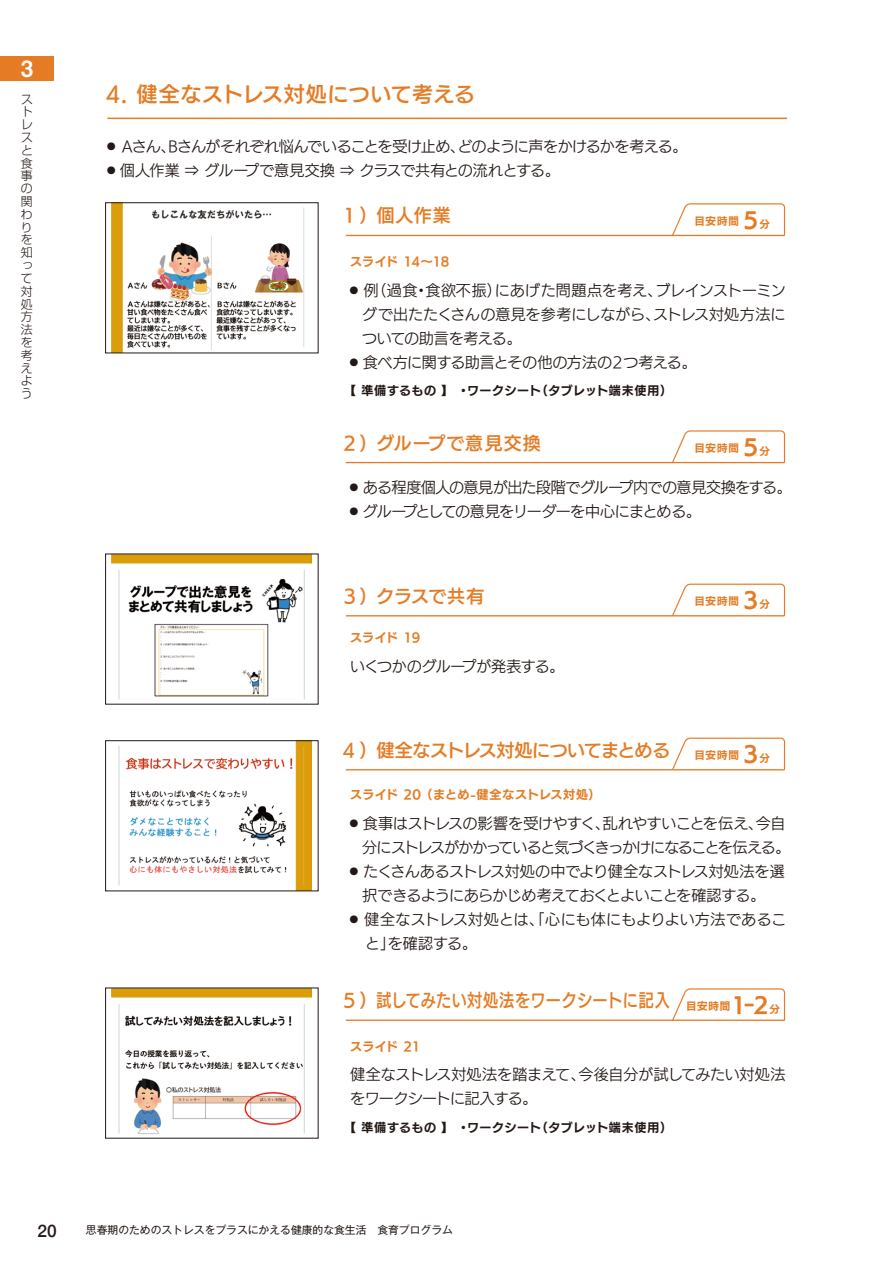
<style>
.page{position:relative;width:893px;height:1263px;background:#fff}
.page>*{position:absolute;margin:0;border:0;box-sizing:border-box;transform-origin:0 0}
.t1{font:22.5px "Midashi Go Pro MB31";color:#fff}
.t2{font:21px "UD Kakugo Large Pr 6 N DB";letter-spacing:.02em;color:#e57c25}
.t3{font:18px "UD Kakugo Large Pr 6 N DB";letter-spacing:.025em;color:#e57c25}
.t4{font:18px "UD Kakugo Large Pr 6 N DB";letter-spacing:-.03em;color:#e57c25}
.t5{font:18px "UD Kakugo Large Pr 6 N DB";letter-spacing:.005em;color:#e57c25}
.t6{font:18px "UD Kakugo Large Pr 6 N DB";letter-spacing:.065em;color:#e57c25}
.t7{font:500 17.25px "Helvetica Neue";color:#221815}
.t8{font:15px/24px "UD Kakugo Large Pr 6 N R";letter-spacing:-.03em;color:#221815}
.t9{font:15px "UD Kakugo Large Pr 6 N R";letter-spacing:.005em;color:#221815}
.t10{font:15px "UD Kakugo Large Pr 6 N R";letter-spacing:-.07em;color:#221815}
.t11{font:15px "UD Kakugo Large Pr 6 N R";letter-spacing:-.005em;color:#221815}
.t12{font:12px "UD Kakugo Large Pr 6 N B";letter-spacing:.045em;color:#221815}
.t13{font:300 12px/12.8px "Shin Go Pro";color:#221815;text-align:center}
.t14{font:12px "UD Kakugo Large Pr 6 N B";letter-spacing:.03em;color:#e57c25}
.t15{font:12px "UD Kakugo Large Pr 6 N B";letter-spacing:.005em;color:#e57c25}
.t16{font:10.8px "Gothic MB101 Pro";color:#221815}
.t17{font:10.5px "UD Kakugo Large Pr 6 N B";letter-spacing:.08em;color:#e57c25}
.s1{font-size:21px}
.s2{font-family:"UD Kakugo Large Pr 6 N B";font-size:21px}
</style>
<div class="page">
<img style="left:112px;top:205px;width:193px;height:146px">
<div style="left:0;top:56px;width:53px;height:25px;background:#e57c25"></div>
<svg style="left:671px;top:203px;width:115px;height:34px"></svg>
<hr style="left:346px;top:235px;width:438px;height:1px;background:#e57c25">
<hr style="left:107px;top:118px;width:680px;height:1px;background:#e57c25">
<svg style="left:671px;top:430px;width:115px;height:34px"></svg>
<hr style="left:346px;top:462px;width:438px;height:1px;background:#e57c25">
<svg style="left:671px;top:737px;width:115px;height:34px"></svg>
<img style="left:118px;top:742px;width:194px;height:147px">
<div style="left:105px;top:740px;width:213px;height:151px;border:1px solid #221815"></div>
<hr style="left:346px;top:769px;width:438px;height:1px;background:#e57c25">
<svg style="left:672px;top:988px;width:114px;height:33px"></svg>
<hr style="left:346px;top:1019px;width:438px;height:2px;background:#e57c25">
<img style="left:112px;top:990px;width:200px;height:144px">
<img style="left:112px;top:556px;width:200px;height:144px">
<svg style="left:671px;top:583px;width:115px;height:34px"></svg>
<hr style="left:346px;top:615px;width:438px;height:1px;background:#e57c25">
<h1 class="t1" style="left:21px;top:50px;width:14px">3</h1>
<p class="t13" style="left:16px;top:91px;width:13px;rotate:-1deg">ストレスと食事の関わりを知って対処方法を考えよう</p>
<h2 class="t2" style="left:106px;top:83px;width:371px">4. 健全なストレス対処について考える</h2>
<p class="t8" style="left:104px;top:135px;width:585px">・ Aさん、Bさんがそれぞれ悩んでいることを受け止め、どのように声をかけるかを考える。・個人作業 ⇒ グループで意見交換 ⇒ クラスで共有との流れとする。</p>
<p class="t5" style="left:341px;top:206px;width:112px">１）個人作業</p>
<p class="t17" style="left:695px;top:215px;width:77px">目安時間 <span class="s1">5</span>分</p>
<p class="t15" style="left:350px;top:254px;width:101px">スライド 14～18</p>
<p class="t9" style="left:347px;top:282px;width:441px">・ 例（過食・食欲不振）にあげた問題点を考え、ブレインストーミン</p>
<p class="t11" style="left:362px;top:306px;width:425px">グで出たたくさんの意見を参考にしながら、ストレス対処方法に</p>
<p class="t8" style="left:362px;top:327px;width:161px">ついての助言を考える。</p>
<p class="t8" style="left:347px;top:351px;width:352px">・ 食べ方に関する助言とその他の方法の２つ考える。</p>
<p class="t12" style="left:344px;top:384px;width:329px">【 準備するもの 】　・ワークシート（タブレット端末使用）</p>
<p class="t6" style="left:341px;top:433px;width:202px">２）グループで意見交換</p>
<p class="t17" style="left:695px;top:442px;width:77px">目安時間 <span class="s1">5</span>分</p>
<p class="t8" style="left:347px;top:476px;width:447px">・ある程度個人の意見が出た段階でグループ内での意見交換をする。・グループとしての意見をリーダーを中心にまとめる。</p>
<p class="t5" style="left:341px;top:586px;width:145px">３）クラスで共有</p>
<p class="t17" style="left:695px;top:596px;width:77px">目安時間 <span class="s1">3</span>分</p>
<p class="t15" style="left:350px;top:631px;width:72px">スライド 19</p>
<p class="t8" style="left:350px;top:654px;width:216px">いくつかのグループが発表する。</p>
<p class="t4" style="left:341px;top:740px;width:331px">４）健全なストレス対処についてまとめる</p>
<p class="t17" style="left:695px;top:750px;width:77px">目安時間 <span class="s1">3</span>分</p>
<p class="t14" style="left:350px;top:788px;width:252px">スライド 20 （まとめ-健全なストレス対処）</p>
<p class="t8" style="left:347px;top:812px;width:440px">・ 食事はストレスの影響を受けやすく、乱れやすいことを伝え、今自</p>
<p class="t10" style="left:362px;top:839px;width:430px">分にストレスがかかっていると気づくきっかけになることを伝える。</p>
<p class="t8" style="left:347px;top:860px;width:440px">・ たくさんあるストレス対処の中でより健全なストレス対処法を選</p>
<p class="t8" style="left:362px;top:884px;width:405px">択できるようにあらかじめ考えておくとよいことを確認する。</p>
<p class="t9" style="left:347px;top:911px;width:441px">・ 健全なストレス対処とは、「心にも体にもよりよい方法であるこ</p>
<p class="t8" style="left:365px;top:932px;width:113px">と」を確認する。</p>
<p class="t3" style="left:341px;top:990px;width:441px">５）試してみたい対処法をワークシートに記入 <sub>目安時間</sub><span class="s2">1‐2</span><sub>分</sub></p>
<p class="t15" style="left:350px;top:1039px;width:72px">スライド 21</p>
<p class="t8" style="left:350px;top:1063px;width:437px">健全なストレス対処法を踏まえて、今後自分が試してみたい対処法をワークシートに記入する。</p>
<p class="t12" style="left:344px;top:1120px;width:329px">【 準備するもの 】　・ワークシート（タブレット端末使用）</p>
<p class="t7" style="left:38px;top:1217px;width:21px">20</p>
<p class="t16" style="left:86px;top:1221px;width:368px">思春期のためのストレスをプラスにかえる健康的な食生活　食育プログラム</p>
</div>
